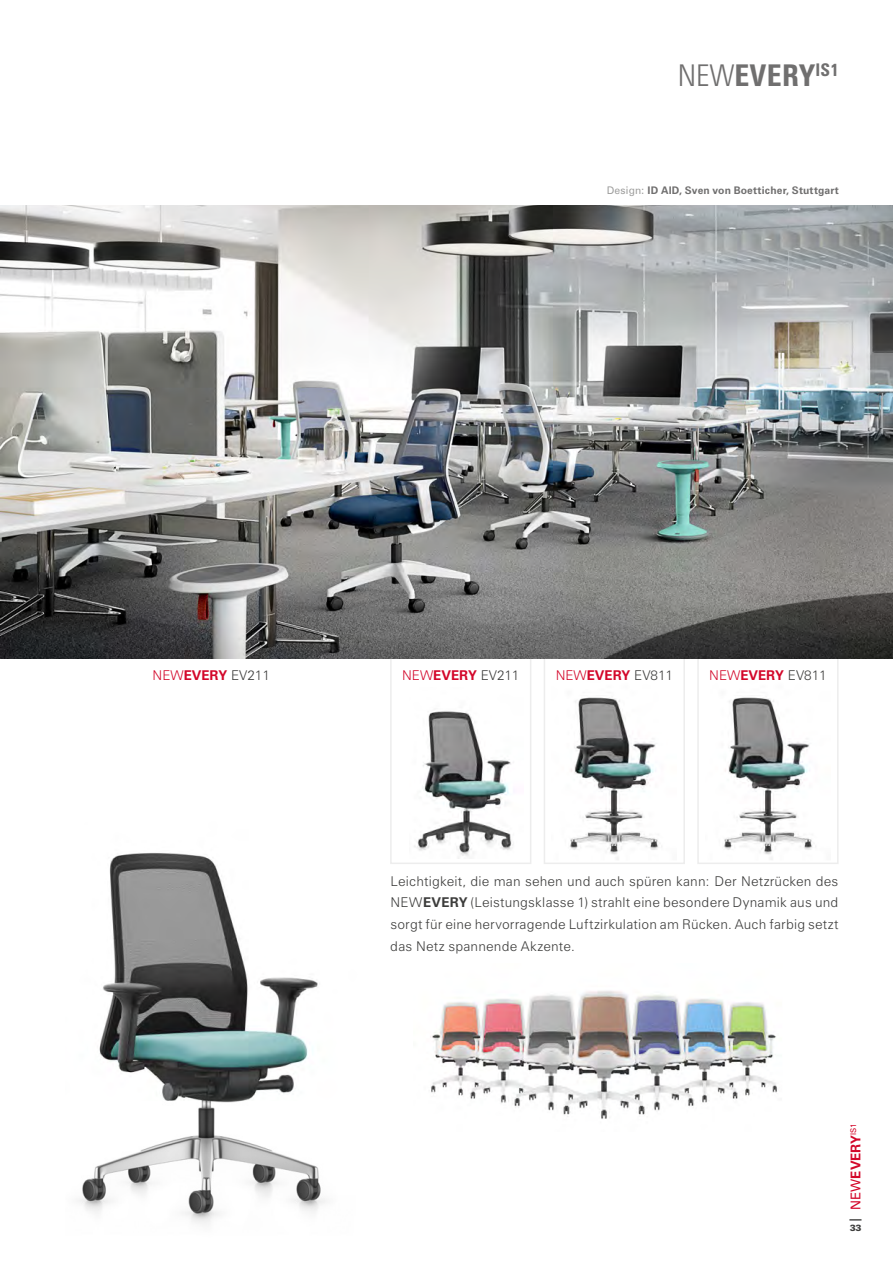
<style>
.page{position:relative;width:893px;height:1263px;background:#fff}
.page>*{position:absolute;margin:0;border:0;box-sizing:border-box;transform-origin:0 0}
.t1{font:30px "Zurich BT Bold Condensed Head";letter-spacing:.01em;color:#706f6f}
.t2{font:300 13.5px/21.6px "Zurich BT";letter-spacing:.015em;color:#3c3c3b;text-align:justify}
.t3{font:700 13.5px "Zurich BT";color:#d3072a}
.t4{font:700 10.5px "Zurich BT";letter-spacing:.015em;color:#706f6f}
.t5{font:900 9px "Zurich BT";color:#3c3c3b}
.s1{font-family:"Zurich BT Light Condensed Head"}
.s2{font-weight:400;color:#9d9d9c}
.s3{font-weight:300}
.s4{font-weight:300;color:#3c3c3b}
.s5{font-weight:700}
.s6{font-weight:400}
</style>
<div class="page">
<img style="left:430px;top:991px;width:347px;height:128px">
<img style="left:570px;top:697px;width:88px;height:163px">
<div style="left:544px;top:631px;width:141px;height:233px;border:2px solid #ededed"></div>
<img style="left:724px;top:697px;width:88px;height:163px">
<div style="left:697px;top:631px;width:142px;height:233px;border:2px solid #ededed"></div>
<img style="left:414px;top:711px;width:99px;height:147px">
<div style="left:390px;top:631px;width:141px;height:233px;border:2px solid #ededed"></div>
<img style="left:99px;top:853px;width:219px;height:249px">
<img style="left:78px;top:1102px;width:248px;height:122px">
<img style="left:0;top:205px;width:893px;height:454px">
<svg style="left:849px;top:1219px;width:12px;height:1px"></svg>
<h1 class="t1" style="left:678px;top:58px;width:162px"><span class="s1">NEW</span>EVERY<sup>IS1</sup></h1>
<p class="t4" style="left:607px;top:184px;width:234px"><span class="s2">Design:</span> ID AID, Sven von Boetticher, Stuttgart</p>
<p class="t3" style="left:153px;top:667px;width:119px"><span class="s3">NEW</span>EVERY <span class="s4">EV211</span></p>
<p class="t3" style="left:402px;top:667px;width:119px"><span class="s3">NEW</span>EVERY <span class="s4">EV211</span></p>
<p class="t3" style="left:556px;top:667px;width:119px"><span class="s3">NEW</span>EVERY <span class="s4">EV811</span></p>
<p class="t3" style="left:709px;top:667px;width:119px"><span class="s3">NEW</span>EVERY <span class="s4">EV811</span></p>
<p class="t2" style="left:390px;top:870px;width:450px">Leichtigkeit, die man sehen und auch spüren kann: Der Netzrücken des NEW<span class="s5">EVERY</span> (Leistungsklasse 1) strahlt eine besondere Dynamik aus und sorgt für eine hervorragende Luftzirkulation am Rücken. Auch farbig setzt das Netz spannende Akzente.</p>
<p class="t3" style="left:848px;top:1210px;width:88px;rotate:-90deg"><span class="s6">NEW</span>EVERY<sup>IS1</sup></p>
<p class="t5" style="left:850px;top:1222px;width:13px">33</p>
</div>
